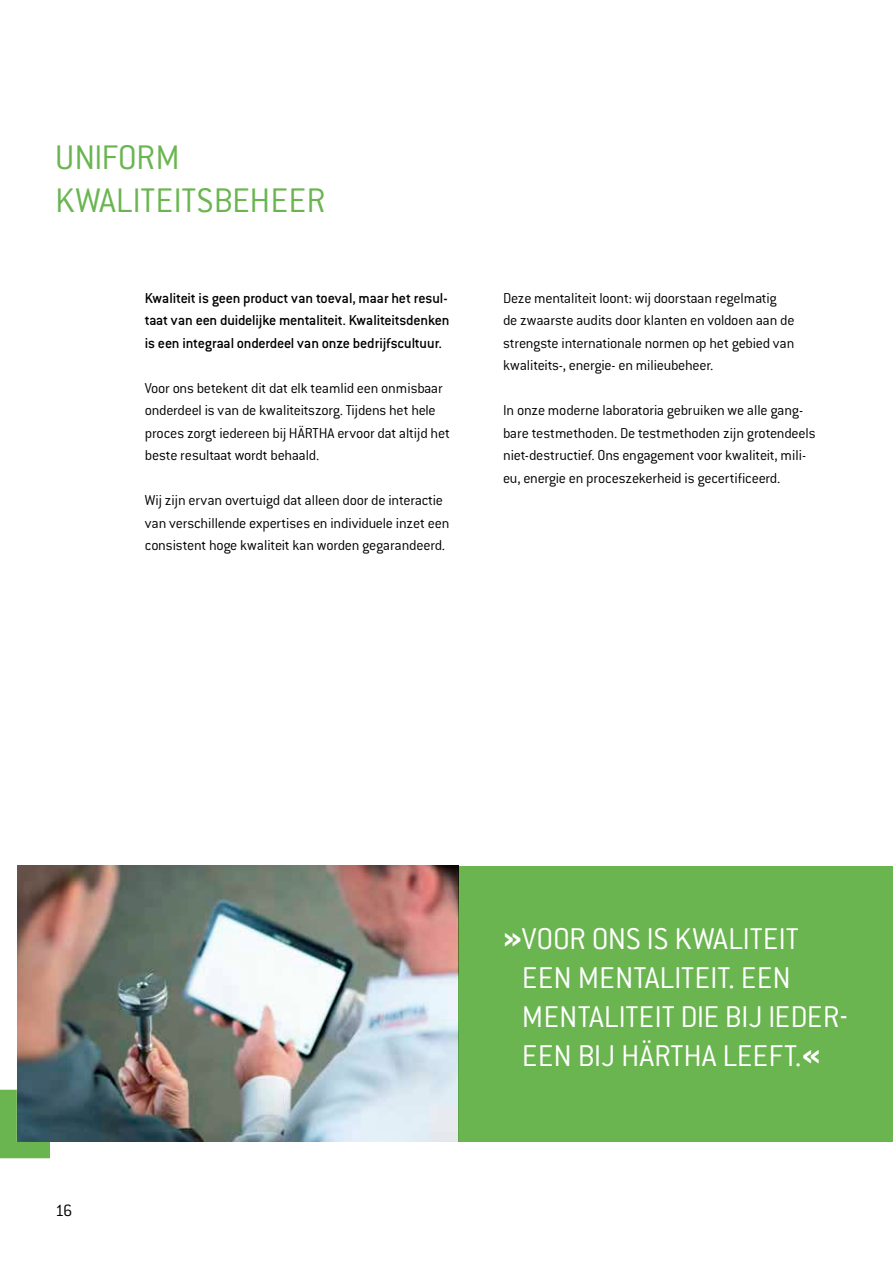
<style>
.page{position:relative;width:893px;height:1263px;background:#fff}
.page>*{position:absolute;margin:0;border:0;box-sizing:border-box;transform-origin:0 0}
.t1{font:300 37.5px/43px "Conduit ITC Pro";color:#6ab550}
.t2{font:300 33px/39px "Conduit ITC Pro";color:#fff}
.t3{font:300 18px "Conduit ITC Pro";color:#000}
.t4{font:300 15.75px/22.5px "Conduit ITC Pro";letter-spacing:-.015em;color:#000}
.t5{font:500 15.75px/22.5px "Conduit ITC Pro";letter-spacing:-.015em;color:#000;text-align:justify}
.s1{font-weight:700}
</style>
<div class="page">
<div style="left:0;top:1090px;width:50px;height:68px;background:#6ab550"></div>
<img style="left:17px;top:866px;width:441px;height:275px">
<div style="left:458px;top:866px;width:435px;height:275px;background:#6ab550"></div>
<h1 class="t1" style="left:55px;top:136px;width:272px">UNIFORM<br>KWALITEITSBEHEER</h1>
<p class="t5" style="left:145px;top:287px;width:306px">Kwaliteit is geen product van toeval, maar het resul&shy;taat van een duidelijke mentaliteit. Kwaliteitsdenken is een integraal onderdeel van onze bedrijfscultuur.</p>
<p class="t4" style="left:145px;top:377px;width:307px">Voor ons betekent dit dat elk teamlid een onmisbaar onderdeel is van de kwaliteitszorg. Tijdens het hele proces zorgt iedereen bij HÄRTHA ervoor dat altijd het beste resultaat wordt behaald.</p>
<p class="t4" style="left:145px;top:489px;width:306px">Wij zijn ervan overtuigd dat alleen door de interactie van verschillende expertises en individuele inzet een consistent hoge kwaliteit kan worden gegarandeerd.</p>
<p class="t4" style="left:503px;top:287px;width:293px">Deze mentaliteit loont: wij doorstaan regelmatig de zwaarste audits door klanten en voldoen aan de strengste internationale normen op het gebied van kwaliteits-, energie- en milieubeheer.</p>
<p class="t4" style="left:503px;top:399px;width:314px">In onze moderne laboratoria gebruiken we alle gang&shy;bare testmethoden. De testmethoden zijn grotendeels niet-destructief. Ons engagement voor kwaliteit, mili&shy;eu, energie en proceszekerheid is gecertificeerd.</p>
<p class="t3" style="left:55px;top:1200px;width:19px">16</p>
<h2 class="t2" style="left:522px;top:919px;width:328px;text-indent:-19px"><span class="s1">»</span>VOOR ONS IS KWALITEIT<br>EEN MENTALITEIT. EEN<br>MENTALITEIT DIE BIJ IEDER-<br>EEN BIJ HÄRTHA LEEFT.<span class="s1">«</span></h2>
</div>
